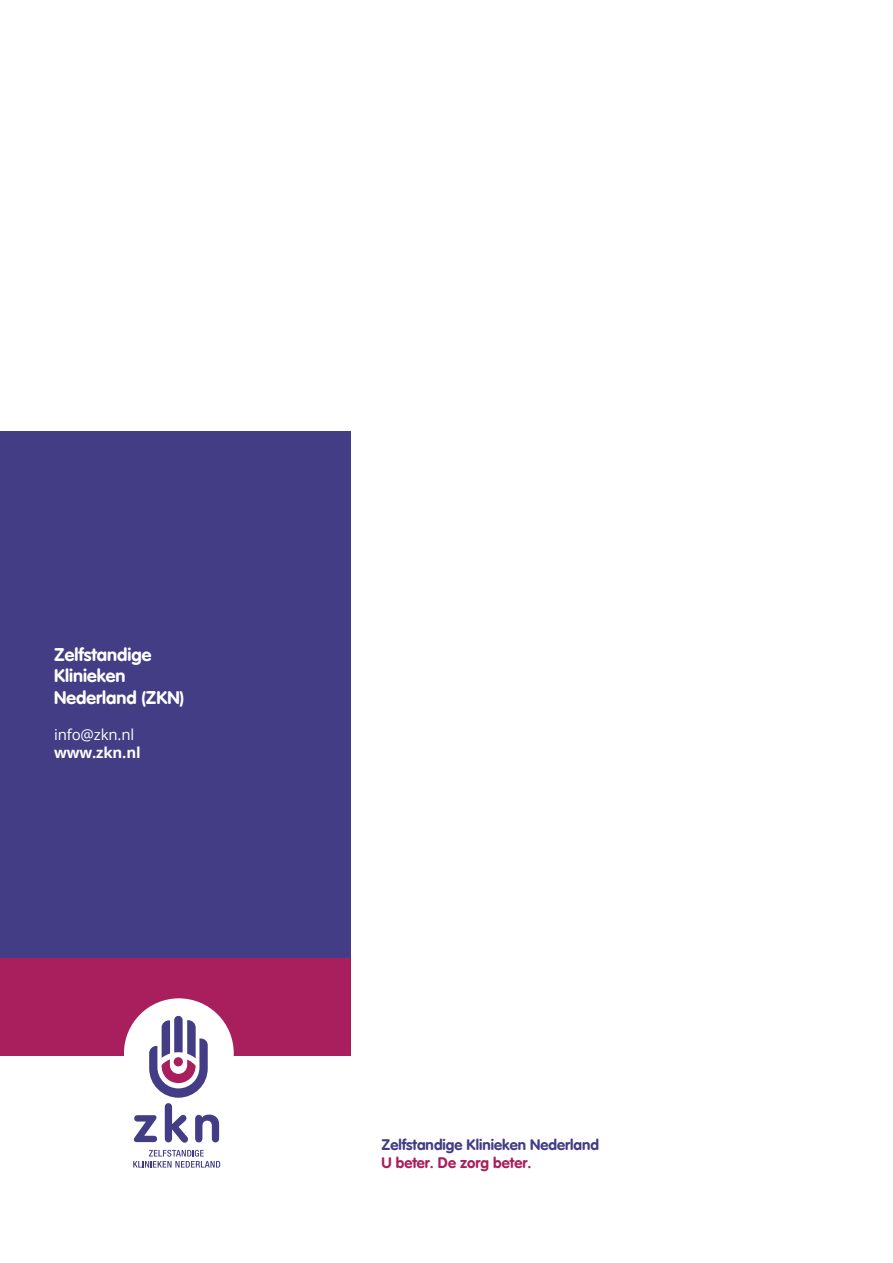
<style>
.page{position:relative;width:893px;height:1263px;background:#fff}
.page>*{position:absolute;margin:0;border:0;box-sizing:border-box;transform-origin:0 0}
.t1{font:18px/21.6px "VAG Rounded Bold";color:#fff}
.t2{font:15px "VAG Rounded Bold";color:#423d84}
.t3{font:15px "VAG Rounded Bold";color:#a91f5d}
.t4{font:15px "Open Sans";letter-spacing:-.01em;color:#fff}
.t5{font:700 15px "Open Sans";letter-spacing:-.01em;color:#fff}
</style>
<div class="page">
<div style="left:0;top:432px;width:351px;height:622px;background:#423d84"></div>
<div style="left:0;top:957px;width:351px;height:98px;background:#a91f5d"></div>
<div style="left:124px;top:998px;width:110px;height:110px;background:#fff;border-radius:50%"></div>
<svg style="left:133px;top:1150px;width:87px;height:17px"></svg>
<svg style="left:134px;top:1016px;width:85px;height:127px"></svg>
<p class="t1" style="left:54px;top:643px;width:132px">Zelfstandige<br>Klinieken<br>Nederland (ZKN)</p>
<p class="t4" style="left:54px;top:724px;width:82px">info@zkn.nl</p>
<p class="t5" style="left:54px;top:742px;width:88px">www.zkn.nl</p>
<p class="t2" style="left:381px;top:1135px;width:219px">Zelfstandige Klinieken Nederland</p>
<p class="t3" style="left:381px;top:1153px;width:151px">U beter. De zorg beter.</p>
</div>
